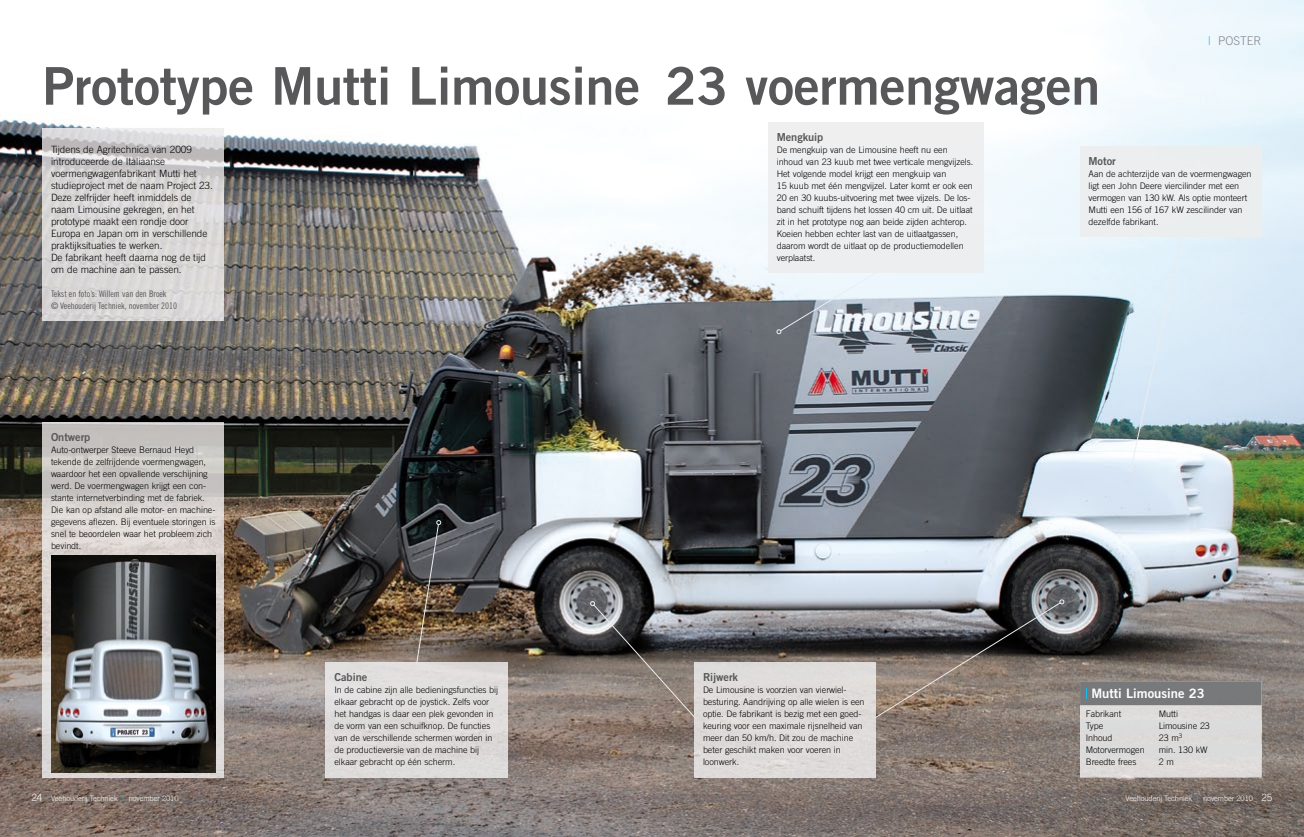
<style>
.page{position:relative;width:1304px;height:837px;background:#fff}
.page>*{position:absolute;margin:0;border:0;box-sizing:border-box;transform-origin:0 0}
.t1{font:52px "Trade Gothic LT Std Bd 2";letter-spacing:-.005em;color:#58585a}
.t2{font:13px "Trade Gothic LT Std Bd 2";color:#fff}
.t3{font:300 12px "Trade Gothic LT Std";color:#87888a}
.t4{font:11px "Trade Gothic LT Std Bd 2";letter-spacing:-.005em;color:#58585a}
.t5{font:300 10px/12px "Trade Gothic LT Std";letter-spacing:-.005em;color:#000}
.t6{font:300 9px/12px "Trade Gothic LT Std";letter-spacing:-.005em;color:#000}
.t7{font:9px/12px "Trade Gothic LT Std Cn 18";letter-spacing:-.005em;color:#58585a}
.t8{font:300 7.5px "Trade Gothic LT Std";letter-spacing:-.01em;color:#fff}
.s1{color:#1bbbea}
.s2{font-size:10px}
.s3{font-weight:400;color:#1bbbea}
</style>
<div class="page">
<img style="left:0;top:0;width:1304px;height:836px">
<div style="left:1080px;top:705px;width:181px;height:72px;background:#dddbda"></div>
<div style="left:1080px;top:719px;width:181px;height:12px;background:#dbdbdc"></div>
<div style="left:1080px;top:743px;width:181px;height:12px;background:#dbdbdb"></div>
<img style="left:43px;top:129px;width:181px;height:192px">
<div style="left:768px;top:122px;width:216px;height:151px;background:#eeeff0"></div>
<div style="left:326px;top:662px;width:181px;height:115px;background:#dfdddb"></div>
<div style="left:694px;top:662px;width:182px;height:115px;background:#dfdbda"></div>
<img style="left:43px;top:422px;width:181px;height:355px">
<div style="left:1080px;top:146px;width:181px;height:91px;background:#eceeef"></div>
<svg style="left:416px;top:520px;width:25px;height:143px;background:#645b52"></svg>
<svg style="left:590px;top:601px;width:105px;height:116px;background:#746e6b"></svg>
<svg style="left:875px;top:599px;width:189px;height:118px;background:#726b66"></svg>
<svg style="left:1128px;top:236px;width:54px;height:236px;background:#d4e4ee"></svg>
<svg style="left:776px;top:272px;width:100px;height:62px;background:#c1c9d0"></svg>
<img style="left:51px;top:555px;width:164px;height:217px">
<div style="left:1080px;top:681px;width:181px;height:24px;background:#78797b"></div>
<h3 class="t3" style="left:1208px;top:33px;width:55px"><span class="s1">|</span> POSTER</h3>
<h1 class="t1" style="left:43px;top:54px;width:1059px">Prototype Mutti Limousine 23 voermengwagen</h1>
<p class="t5" style="left:51px;top:143px;width:163px">Tijdens de Agritechnica van 2009 introduceerde de Italiaanse voermengwagenfabrikant Mutti het studieproject met de naam Project 23.<br>Deze zelfrijder heeft inmiddels de naam Limousine gekregen, en het prototype maakt een rondje door Europa en Japan om in verschillende praktijksituaties te werken.<br>De fabrikant heeft daarna nog de tijd om de machine aan te passen.</p>
<p class="t7" style="left:51px;top:287px;width:127px">Tekst en foto’s: Willem van den Broek<br>© Veehouderij Techniek, november 2010</p>
<p class="t4" style="left:777px;top:130px;width:48px">Mengkuip</p>
<p class="t6" style="left:777px;top:143px;width:198px">De mengkuip van de Limousine heeft nu een inhoud van 23 kuub met twee verticale mengvijzels.<br>Het volgende model krijgt een mengkuip van<br>15 kuub met één mengvijzel. Later komt er ook een 20 en 30 kuubs-uitvoering met twee vijzels. De los&shy;band schuift tijdens het lossen 40 cm uit. De uitlaat zit in het prototype nog aan beide zijden achterop.<br>Koeien hebben echter last van de uitlaatgassen, daarom wordt de uitlaat op de productiemodellen verplaatst.</p>
<p class="t4" style="left:1089px;top:154px;width:29px">Motor</p>
<p class="t6" style="left:1089px;top:167px;width:165px">Aan de achterzijde van de voermengwagen ligt een John Deere viercilinder met een vermogen van 130 kW. Als optie monteert Mutti een 156 of 167 kW zescilinder van dezelfde fabrikant.</p>
<p class="t4" style="left:51px;top:430px;width:41px">Ontwerp</p>
<p class="t6" style="left:51px;top:443px;width:166px">Auto-ontwerper Steeve Bernaud Heyd tekende de zelfrijdende voermengwagen, waardoor het een opvallende verschijning werd. De voermengwagen krijgt een con&shy;stante internetverbinding met de fabriek.<br>Die kan op afstand alle motor- en machine&shy;gegevens aflezen. Bij eventuele storingen is snel te beoordelen waar het probleem zich bevindt.</p>
<p class="t8" style="left:31px;top:793px;width:149px"><span class="s2">24</span> Veehouderij Techniek <span class="s3">l</span> november 2010</p>
<p class="t4" style="left:334px;top:670px;width:34px">Cabine</p>
<p class="t6" style="left:334px;top:683px;width:165px">In de cabine zijn alle bedieningsfuncties bij elkaar gebracht op de joystick. Zelfs voor het handgas is daar een plek gevonden in de vorm van een schuifknop. De functies van de verschillende schermen worden in de productieversie van de machine bij elkaar gebracht op één scherm.</p>
<p class="t4" style="left:703px;top:670px;width:37px">Rijwerk</p>
<p class="t6" style="left:703px;top:683px;width:163px">De Limousine is voorzien van vierwiel&shy;besturing. Aandrijving op alle wielen is een optie. De fabrikant is bezig met een goed&shy;keuring voor een maximale rijsnelheid van meer dan 50 km/h. Dit zou de machine beter geschikt maken voor voeren in loonwerk.</p>
<h2 class="t2" style="left:1091px;top:685px;width:115px">Mutti Limousine 23</h2>
<p class="t6" style="left:1086px;top:707px;width:37px">Fabrikant</p>
<p class="t6" style="left:1159px;top:707px;width:21px">Mutti</p>
<p class="t6" style="left:1086px;top:719px;width:19px">Type</p>
<p class="t6" style="left:1159px;top:719px;width:53px">Limousine 23</p>
<p class="t6" style="left:1086px;top:731px;width:28px">Inhoud</p>
<p class="t6" style="left:1159px;top:731px;width:25px">23 m<sup>3</sup></p>
<p class="t6" style="left:1086px;top:743px;width:60px">Motorvermogen</p>
<p class="t6" style="left:1159px;top:743px;width:51px">min. 130 kW</p>
<p class="t6" style="left:1086px;top:755px;width:52px">Breedte frees</p>
<p class="t6" style="left:1159px;top:755px;width:17px">2 m</p>
<p class="t8" style="left:1125px;top:793px;width:149px">Veehouderij Techniek <span class="s3">l</span> november 2010 <span class="s2">25</span></p>
</div>
